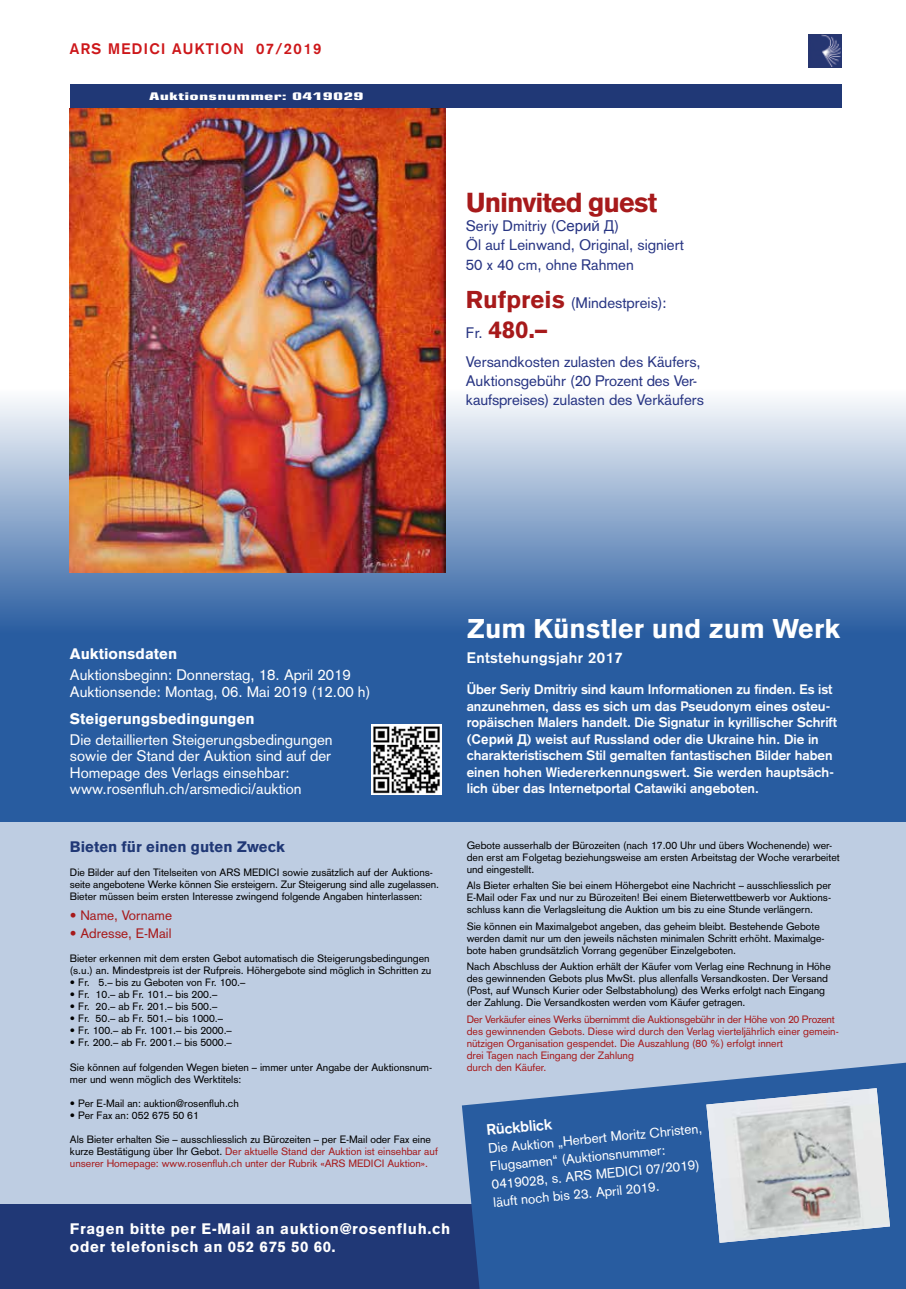
<style>
.page{position:relative;width:906px;height:1289px;background:#fff}
.page>*{position:absolute;margin:0;border:0;box-sizing:border-box;transform-origin:0 0}
.t1{font:900 27px "Akzidenz Grotesk";letter-spacing:-.04em;color:#a71a1b}
.t2{font:900 26.7px "Akzidenz Grotesk";color:#fff}
.t3{font:900 24px "Akzidenz Grotesk";color:#a71a1b}
.t4{font:15px/16.5px "Akzidenz Grotesk";color:#fff}
.t5{font:15px/19.2px "Akzidenz Grotesk";color:#283583}
.t6{font:900 15px/18px "Akzidenz Grotesk";letter-spacing:.04em;color:#fff}
.t7{font:900 15px "Akzidenz Grotesk";color:#fff}
.t8{font:700 15px "Akzidenz Grotesk";letter-spacing:.03em;color:#fff}
.t9{font:900 15px "Akzidenz Grotesk";color:#203876}
.t10{font:700 15px "Akzidenz Grotesk";letter-spacing:.09em;color:#cd171a}
.t11{font:700 13.5px/16.5px "Akzidenz Grotesk";color:#fff}
.t12{font:13.5px/18.1px "Akzidenz Grotesk";color:#fff}
.t13{font:13.5px "Akzidenz Grotesk";color:#a71a1b}
.t14{font:10.5px/12px "Akzidenz Grotesk";color:#000}
.t15{font:10.5px/12px "Akzidenz Grotesk";color:#a71a1b}
.t16{font:700 condensed 10.5px "Eurostile";letter-spacing:.01em;color:#fff;scale:1.91 1}
.s1{font-family:"Arial"}
.s2{font-weight:900;font-size:24px;color:#a71a1b}
.s3{font-weight:400;font-size:15px;color:#283583}
.s4{color:#000}
</style>
<div class="page">
<div style="left:0;top:171px;width:906px;height:1049px;background:#285ca0"></div>
<svg style="left:0;top:101px;width:906px;height:521px;fill:#fff"></svg>
<div style="left:0;top:821px;width:906px;height:399px;background:#becde2"></div>
<div style="left:0;top:1204px;width:906px;height:84px;background:#203876"></div>
<img style="left:808px;top:35px;width:33px;height:33px">
<img style="left:371px;top:724px;width:70px;height:70px">
<svg style="left:462px;top:1062px;width:444px;height:226px;fill:#285ca0"></svg>
<img style="left:706px;top:1088px;width:184px;height:154px">
<img style="left:70px;top:108px;width:375px;height:464px">
<div style="left:70px;top:84px;width:771px;height:24px;background:#203876"></div>
<h3 class="t10" style="left:70px;top:40px;width:253px">ARS MEDICI AUKTION 07/2019</h3>
<p class="t16" style="left:149px;top:89px;width:114px">Auktionsnummer: 0419029</p>
<h1 class="t1" style="left:466px;top:186px;width:193px">Uninvited guest</h1>
<h3 class="t5" style="left:466px;top:216px;width:219px">Seriy Dmitriy (<span class="s1">Серий Д</span>)<br>Öl auf Leinwand, Original, signiert<br>50 x 40 cm, ohne Rahmen</h3>
<h3 class="t5" style="left:466px;top:293px;width:202px"><span class="s2">Rufpreis</span> (Mindestpreis):</h3>
<h3 class="t3" style="left:466px;top:315px;width:83px"><span class="s3">Fr.</span> 480.–</h3>
<h3 class="t5" style="left:466px;top:351px;width:240px">Versandkosten zulasten des Käufers,<br>Auktionsgebühr (20 Prozent des Ver&shy;kaufspreises) zulasten des Verkäufers</h3>
<h3 class="t7" style="left:70px;top:645px;width:109px">Auktionsdaten</h3>
<h3 class="t4" style="left:70px;top:667px;width:302px">Auktionsbeginn: Donnerstag, 18. April 2019<br>Auktionsende: Montag, 06. Mai 2019 (12.00 h)</h3>
<h3 class="t7" style="left:70px;top:709px;width:186px">Steigerungsbedingungen</h3>
<h3 class="t4" style="left:70px;top:731px;width:264px">Die detaillierten Steigerungsbedingungen sowie der Stand der Auktion sind auf der Homepage des Verlags einsehbar: www.rosenfluh.ch/arsmedici/auktion</h3>
<h2 class="t2" style="left:467px;top:612px;width:375px">Zum Künstler und zum Werk</h2>
<h3 class="t8" style="left:467px;top:648px;width:158px">Entstehungsjahr 2017</h3>
<p class="t11" style="left:467px;top:681px;width:372px">Über Seriy Dmitriy sind kaum Informationen zu finden. Es ist anzunehmen, dass es sich um das Pseudonym eines osteu&shy;ropäischen Malers handelt. Die Signatur in kyrillischer Schrift (<span class="s1">Серий Д</span>) weist auf Russland oder die Ukraine hin. Die in charakteristischem Stil gemalten fantastischen Bilder haben einen hohen Wiedererkennungswert. Sie werden hauptsäch&shy;lich über das Internetportal Catawiki angeboten.</p>
<h3 class="t9" style="left:70px;top:837px;width:217px">Bieten für einen guten Zweck</h3>
<p class="t14" style="left:70px;top:866px;width:371px">Die Bilder auf den Titelseiten von ARS MEDICI sowie zusätzlich auf der Auktions&shy;seite angebotene Werke können Sie ersteigern. Zur Steigerung sind alle zugelassen.<br>Bieter müssen beim ersten Interesse zwingend folgende Angaben hinterlassen:</p>
<p class="t13" style="left:70px;top:906px;width:104px">• Name, Vorname</p>
<p class="t13" style="left:70px;top:924px;width:103px">• Adresse, E-Mail</p>
<p class="t14" style="left:70px;top:951px;width:363px">Bieter erkennen mit dem ersten Gebot automatisch die Steigerungsbedingungen (s.u.) an. Mindestpreis ist der Rufpreis. Höhergebote sind möglich in Schritten zu</p>
<p class="t14" style="left:70px;top:975px;width:177px">• Fr. 5.– bis zu Geboten von Fr. 100.–</p>
<p class="t14" style="left:70px;top:987px;width:149px">• Fr. 10.– ab Fr. 101.– bis 200.–</p>
<p class="t14" style="left:70px;top:999px;width:149px">• Fr. 20.– ab Fr. 201.– bis 500.–</p>
<p class="t14" style="left:70px;top:1011px;width:155px">• Fr. 50.– ab Fr. 501.– bis 1000.–</p>
<p class="t14" style="left:70px;top:1023px;width:163px">• Fr. 100.– ab Fr. 1001.– bis 2000.–</p>
<p class="t14" style="left:70px;top:1035px;width:163px">• Fr. 200.– ab Fr. 2001.– bis 5000.–</p>
<p class="t14" style="left:70px;top:1061px;width:364px">Sie können auf folgenden Wegen bieten – immer unter Angabe der Auktionsnum&shy;mer und wenn möglich des Werktitels:</p>
<p class="t14" style="left:70px;top:1097px;width:170px">• Per E-Mail an: auktion@rosenfluh.ch</p>
<p class="t14" style="left:70px;top:1109px;width:130px">• Per Fax an: 052 675 50 61</p>
<p class="t15" style="left:70px;top:1133px;width:369px"><span class="s4">Als Bieter erhalten Sie – ausschliesslich zu Bürozeiten – per E-Mail oder Fax eine kurze Bestätigung über Ihr Gebot.</span> Der aktuelle Stand der Auktion ist einsehbar auf unserer Homepage: www.rosenfluh.ch unter der Rubrik «ARS MEDICI Auktion».</p>
<h3 class="t6" style="left:70px;top:1219px;width:382px">Fragen bitte per E-Mail an auktion@rosenfluh.ch oder telefonisch an 052 675 50 60.</h3>
<p class="t14" style="left:467px;top:838px;width:374px">Gebote ausserhalb der Bürozeiten (nach 17.00 Uhr und übers Wochenende) wer&shy;den erst am Folgetag beziehungsweise am ersten Arbeitstag der Woche verarbeitet und eingestellt.</p>
<p class="t14" style="left:467px;top:879px;width:366px;text-align:justify">Als Bieter erhalten Sie bei einem Höhergebot eine Nachricht – ausschliesslich per E-Mail oder Fax und nur zu Bürozeiten! Bei einem Bieterwettbewerb vor Auktions&shy;schluss kann die Verlagsleitung die Auktion um bis zu eine Stunde verlängern.</p>
<p class="t14" style="left:467px;top:919px;width:359px">Sie können ein Maximalgebot angeben, das geheim bleibt. Bestehende Gebote werden damit nur um den jeweils nächsten minimalen Schritt erhöht. Maximalge&shy;bote haben grundsätzlich Vorrang gegenüber Einzelgeboten.</p>
<p class="t14" style="left:467px;top:960px;width:365px">Nach Abschluss der Auktion erhält der Käufer vom Verlag eine Rechnung in Höhe des gewinnenden Gebots plus MwSt. plus allenfalls Versandkosten. Der Versand (Post, auf Wunsch Kurier oder Selbstabholung) des Werks erfolgt nach Eingang der Zahlung. Die Versandkosten werden vom Käufer getragen.</p>
<p class="t15" style="left:467px;top:1012px;width:373px">Der Verkäufer eines Werks übernimmt die Auktionsgebühr in der Höhe von 20 Prozent des gewinnenden Gebots. Diese wird durch den Verlag vierteljährlich einer gemein&shy;nützigen Organisation gespendet. Die Auszahlung (80 %) erfolgt innert<br>drei Tagen nach Eingang der Zahlung<br>durch den Käufer.</p>
<h3 class="t8" style="left:485px;top:1121px;width:67px;rotate:-6deg">Rückblick</h3>
<p class="t12" style="left:487px;top:1138px;width:216px;rotate:-5deg">Die Auktion „Herbert Moritz Christen,<br>Flugsamen“ (Auktionsnummer:<br>0419028, s. ARS MEDICI 07/2019) läuft noch bis 23. April 2019.</p>
</div>
